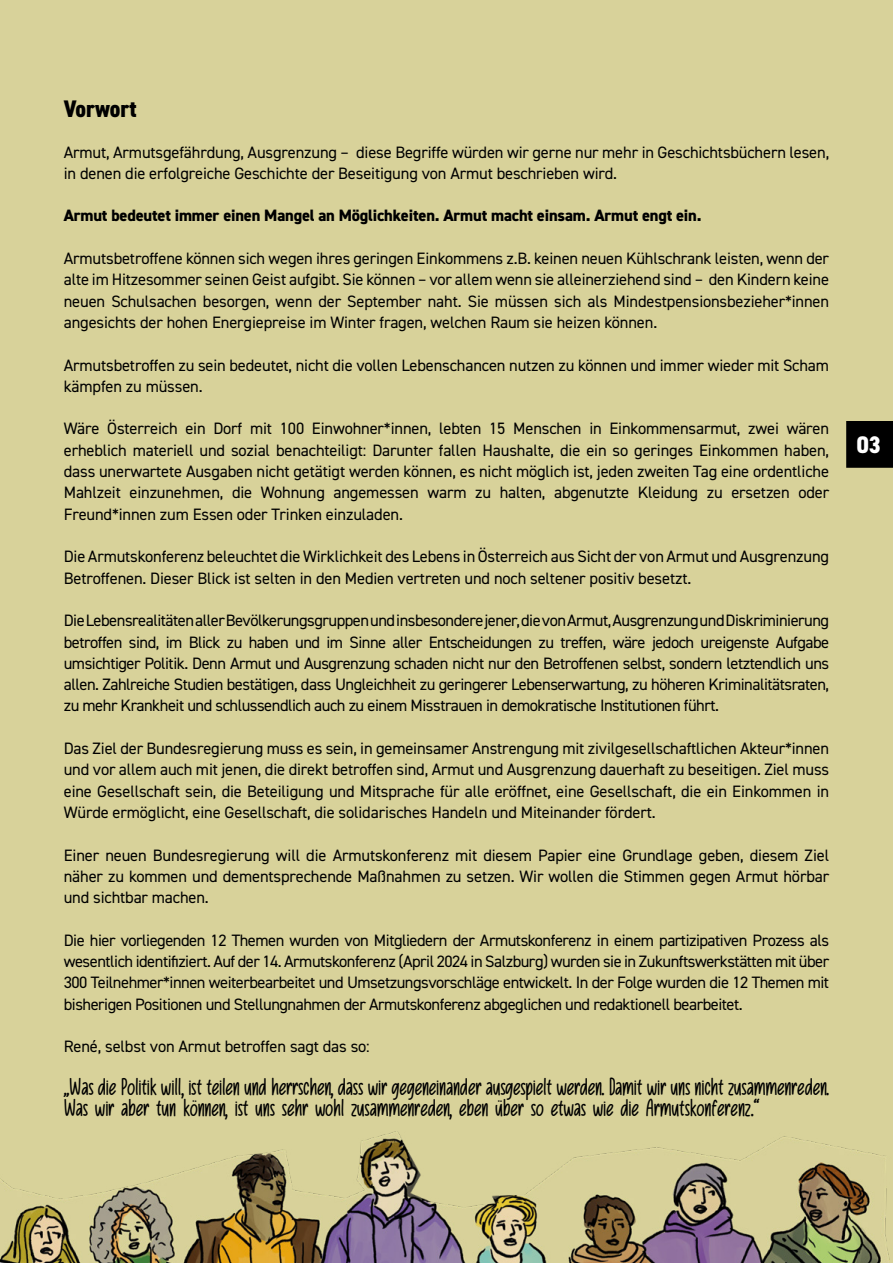
<style>
.page{position:relative;width:893px;height:1263px;background:#d8d29a}
.page>*{position:absolute;margin:0;border:0;box-sizing:border-box;transform-origin:0 0}
.t1{font:24px/21.3px "Playful Pen Regular";letter-spacing:-.01em;color:#000}
.t2{font:800 condensed 24px "DIN2014";color:#000}
.t3{font:800 condensed 24px "DIN2014";color:#fff}
.t4{font:16.5px/21.3px "DIN2014";letter-spacing:-.01em;color:#000;text-align:justify}
.t5{font:800 16.5px "DIN2014";letter-spacing:-.01em;color:#000}
</style>
<div class="page">
<div style="left:846px;top:421px;width:47px;height:47px;background:#000"></div>
<img style="left:0;top:1131px;width:890px;height:132px">
<h1 class="t2" style="left:64px;top:92px;width:74px">Vorwort</h1>
<p class="t4" style="left:64px;top:141px;width:767px">Armut, Armutsgefährdung, Ausgrenzung – diese Begriffe würden wir gerne nur mehr in Geschichtsbüchern lesen, in denen die erfolgreiche Geschichte der Beseitigung von Armut beschrieben wird.</p>
<p class="t5" style="left:64px;top:205px;width:639px">Armut bedeutet immer einen Mangel an Möglichkeiten. Armut macht einsam. Armut engt ein.</p>
<p class="t4" style="left:64px;top:247px;width:767px">Armutsbetroffene können sich wegen ihres geringen Einkommens z.B. keinen neuen Kühlschrank leisten, wenn der alte im Hitzesommer seinen Geist aufgibt. Sie können – vor allem wenn sie alleinerziehend sind – den Kindern keine neuen Schulsachen besorgen, wenn der September naht. Sie müssen sich als Mindestpensionsbezieher*innen angesichts der hohen Energiepreise im Winter fragen, welchen Raum sie heizen können.</p>
<p class="t4" style="left:64px;top:354px;width:767px">Armutsbetroffen zu sein bedeutet, nicht die vollen Lebenschancen nutzen zu können und immer wieder mit Scham kämpfen zu müssen.</p>
<p class="t4" style="left:64px;top:418px;width:767px">Wäre Österreich ein Dorf mit 100 Einwohner*innen, lebten 15 Menschen in Einkommensarmut, zwei wären erheblich materiell und sozial benachteiligt: Darunter fallen Haushalte, die ein so geringes Einkommen haben, dass unerwartete Ausgaben nicht getätigt werden können, es nicht möglich ist, jeden zweiten Tag eine ordentliche Mahlzeit einzunehmen, die Wohnung angemessen warm zu halten, abgenutzte Kleidung zu ersetzen oder Freund*innen zum Essen oder Trinken einzuladen.</p>
<p class="t4" style="left:64px;top:546px;width:767px">Die Armutskonferenz beleuchtet die Wirklichkeit des Lebens in Österreich aus Sicht der von Armut und Ausgrenzung<br>Betroffenen. Dieser Blick ist selten in den Medien vertreten und noch seltener positiv besetzt.</p>
<p class="t4" style="left:64px;top:609px;width:767px">Die Lebensrealitäten aller Bevölkerungsgruppen und insbesondere jener, die von Armut, Ausgrenzung und Diskriminierung betroffen sind, im Blick zu haben und im Sinne aller Entscheidungen zu treffen, wäre jedoch ureigenste Aufgabe umsichtiger Politik. Denn Armut und Ausgrenzung schaden nicht nur den Betroffenen selbst, sondern letztendlich uns allen. Zahlreiche Studien bestätigen, dass Ungleichheit zu geringerer Lebenserwartung, zu höheren Kriminalitätsraten, zu mehr Krankheit und schlussendlich auch zu einem Misstrauen in demokratische Institutionen führt.</p>
<p class="t4" style="left:64px;top:737px;width:767px">Das Ziel der Bundesregierung muss es sein, in gemeinsamer Anstrengung mit zivilgesellschaftlichen Akteur*innen und vor allem auch mit jenen, die direkt betroffen sind, Armut und Ausgrenzung dauerhaft zu beseitigen. Ziel muss eine Gesellschaft sein, die Beteiligung und Mitsprache für alle eröffnet, eine Gesellschaft, die ein Einkommen in Würde ermöglicht, eine Gesellschaft, die solidarisches Handeln und Miteinander fördert.</p>
<p class="t4" style="left:64px;top:844px;width:767px">Einer neuen Bundesregierung will die Armutskonferenz mit diesem Papier eine Grundlage geben, diesem Ziel näher zu kommen und dementsprechende Maßnahmen zu setzen. Wir wollen die Stimmen gegen Armut hörbar und sichtbar machen.</p>
<p class="t4" style="left:64px;top:929px;width:767px">Die hier vorliegenden 12 Themen wurden von Mitgliedern der Armutskonferenz in einem partizipativen Prozess als wesentlich identifiziert. Auf der 14. Armutskonferenz (April 2024 in Salzburg) wurden sie in Zukunftswerkstätten mit über 300 Teilnehmer*innen weiterbearbeitet und Umsetzungsvorschläge entwickelt. In der Folge wurden die 12 Themen mit bisherigen Positionen und Stellungnahmen der Armutskonferenz abgeglichen und redaktionell bearbeitet.</p>
<p class="t4" style="left:64px;top:1036px;width:308px">René, selbst von Armut betroffen sagt das so:</p>
<h1 class="t1" style="left:64px;top:1076px;width:767px">„Was die Politik will, ist teilen und herrschen, dass wir gegeneinander ausgespielt werden. Damit wir uns nicht zusammenreden.<br>Was wir aber tun können, ist uns sehr wohl zusammenreden, eben über so etwas wie die Armutskonferenz.“</h1>
<h1 class="t3" style="left:857px;top:428px;width:25px">03</h1>
</div>
